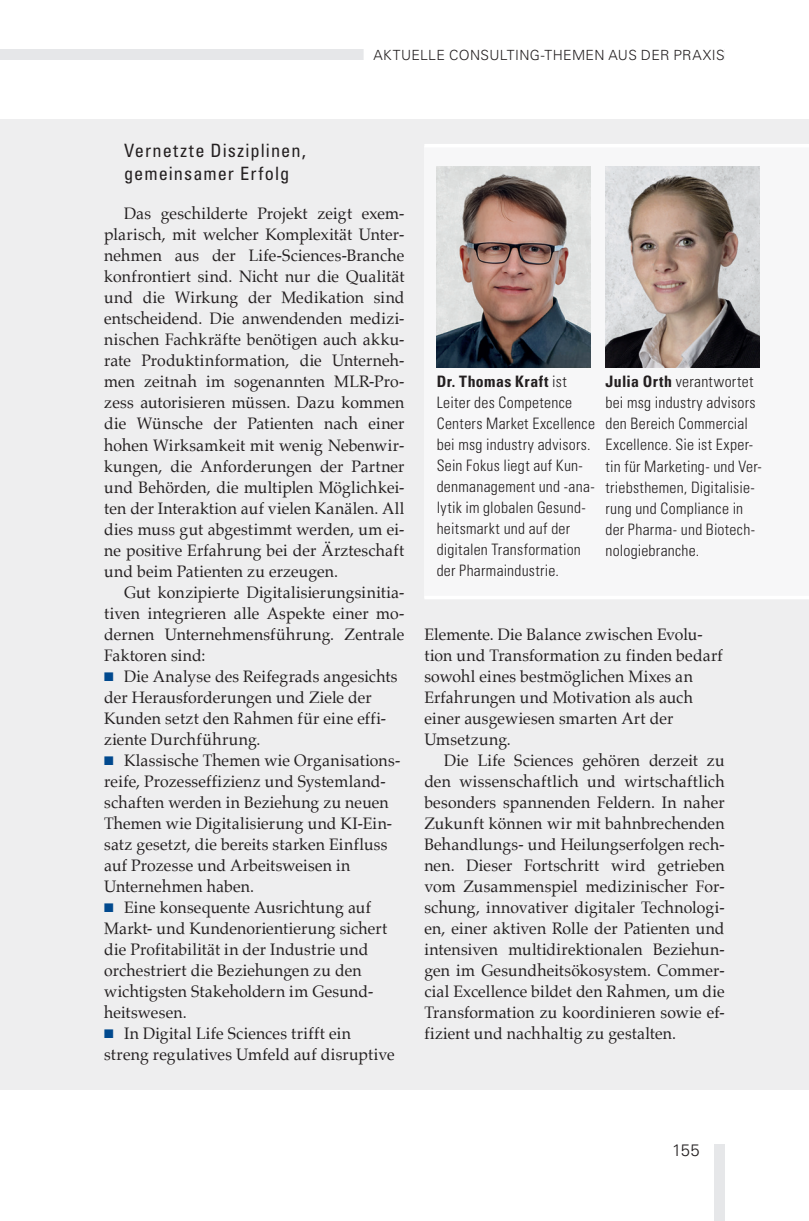
<style>
.page{position:relative;width:809px;height:1221px;background:#fff}
.page>*{position:absolute;margin:0;border:0;box-sizing:border-box;transform-origin:0 0}
.t1{font:condensed 18.38px/22.8px "Univers LT Std";letter-spacing:.055em;color:#231f20}
.t2{font:16.62px/21px "Palatino";letter-spacing:.01em;color:#231f20;scale:.95 1}
.t3{font:300 16.62px "Univers LT Std";color:#231f20}
.t4{font:300 condensed 15.75px/21px "Univers LT Std";letter-spacing:.015em;color:#231f20}
.t5{font:300 14px "Univers LT Std";letter-spacing:.025em;color:#231f20}
.s1{color:#01498e}
.s2{font-weight:700}
</style>
<div class="page">
<div style="left:0;top:119px;width:809px;height:970px;background:#eeeeef"></div>
<div style="left:0;top:49px;width:724px;height:11px;background:#e6e7e9"></div>
<div style="left:363px;top:45px;width:361px;height:21px;background:#fff"></div>
<div style="left:713px;top:1143px;width:11px;height:77px;background:#e6e7e9"></div>
<div style="left:424px;top:146px;width:385px;height:451px;background:#f7f7f8"></div>
<img style="left:437px;top:167px;width:153px;height:200px">
<img style="left:605px;top:167px;width:154px;height:200px">
<hr style="left:424px;top:144px;width:385px;height:3px;background:#fff">
<hr style="left:424px;top:596px;width:385px;height:3px;background:#fff">
<p class="t5" style="left:373px;top:46px;width:352px">AKTUELLE CONSULTING-THEMEN AUS DER PRAXIS</p>
<p class="t1" style="left:124px;top:139px;width:183px">Vernetzte Disziplinen, gemeinsamer Erfolg</p>
<p class="t2" style="left:104px;top:203px;width:317px;text-align:justify;text-indent:20px">Das geschilderte Projekt zeigt exem&shy;plarisch, mit welcher Komplexität Unter&shy;nehmen aus der Life-Sciences-Branche konfrontiert sind. Nicht nur die Qualität und die Wirkung der Medikation sind entscheidend. Die anwendenden medizi&shy;nischen Fachkräfte benötigen auch akku&shy;rate Produktinformation, die Unterneh&shy;men zeitnah im sogenannten MLR-Pro&shy;zess autorisieren müssen. Dazu kommen die Wünsche der Patienten nach einer hohen Wirksamkeit mit wenig Nebenwir&shy;kungen, die Anforderungen der Partner und Behörden, die multiplen Möglichkei&shy;ten der Interaktion auf vielen Kanälen. All dies muss gut abgestimmt werden, um ei&shy;ne positive Erfahrung bei der Ärzteschaft und beim Patienten zu erzeugen.</p>
<p class="t2" style="left:104px;top:581px;width:317px;text-align:justify;text-indent:20px">Gut konzipierte Digitalisierungsinitia&shy;tiven integrieren alle Aspekte einer mo&shy;dernen Unternehmensführung. Zentrale Faktoren sind:</p>
<p class="t2" style="left:104px;top:665px;width:310px"><span class="s1">■</span> Die Analyse des Reifegrads angesichts der Herausforderungen und Ziele der Kunden setzt den Rahmen für eine effi&shy;ziente Durchführung.</p>
<p class="t2" style="left:104px;top:749px;width:313px"><span class="s1">■</span> Klassische Themen wie Organisations&shy;reife, Prozesseffizienz und Systemland&shy;schaften werden in Beziehung zu neuen Themen wie Digitalisierung und KI-Ein&shy;satz gesetzt, die bereits starken Einfluss auf Prozesse und Arbeitsweisen in Unternehmen haben.</p>
<p class="t2" style="left:104px;top:896px;width:299px"><span class="s1">■</span> Eine konsequente Ausrichtung auf Markt- und Kundenorientierung sichert die Profitabilität in der Industrie und orchestriert die Beziehungen zu den wichtigsten Stakeholdern im Gesund&shy;heitswesen.</p>
<p class="t2" style="left:104px;top:1022px;width:307px"><span class="s1">■</span> In Digital Life Sciences trifft ein streng regulatives Umfeld auf disruptive</p>
<p class="t4" style="left:437px;top:371px;width:160px"><span class="s2">Dr. Thomas Kraft</span> ist<br>Leiter des Competence<br>Centers Market Excellence bei msg industry advisors.<br>Sein Fokus liegt auf Kun&shy;denmanagement und -ana&shy;lytik im globalen Gesund&shy;heitsmarkt und auf der digitalen Transformation der Pharmaindustrie.</p>
<p class="t4" style="left:605px;top:371px;width:158px"><span class="s2">Julia Orth</span> verantwortet bei msg industry advisors den Bereich Commercial<br>Excellence. Sie ist Exper&shy;tin für Marketing- und Ver&shy;triebsthemen, Digitalisie&shy;rung und Compliance in der Pharma- und Biotech&shy;nologiebranche.</p>
<p class="t2" style="left:424px;top:623px;width:316px">Elemente. Die Balance zwischen Evolu&shy;tion und Transformation zu finden bedarf sowohl eines bestmöglichen Mixes an Erfahrungen und Motivation als auch einer ausgewiesen smarten Art der Umsetzung.</p>
<p class="t2" style="left:424px;top:749px;width:317px;text-align:justify;text-indent:20px">Die Life Sciences gehören derzeit zu den wissenschaftlich und wirtschaftlich besonders spannenden Feldern. In naher Zukunft können wir mit bahnbrechenden Behandlungs- und Heilungserfolgen rech&shy;nen. Dieser Fortschritt wird getrieben vom Zusammenspiel medizinischer For&shy;schung, innovativer digitaler Technologi&shy;en, einer aktiven Rolle der Patienten und intensiven multidirektionalen Beziehun&shy;gen im Gesundheitsökosystem. Commer&shy;cial Excellence bildet den Rahmen, um die Transformation zu koordinieren sowie ef&shy;fizient und nachhaltig zu gestalten.</p>
<p class="t3" style="left:672px;top:1140px;width:29px">155</p>
</div>
